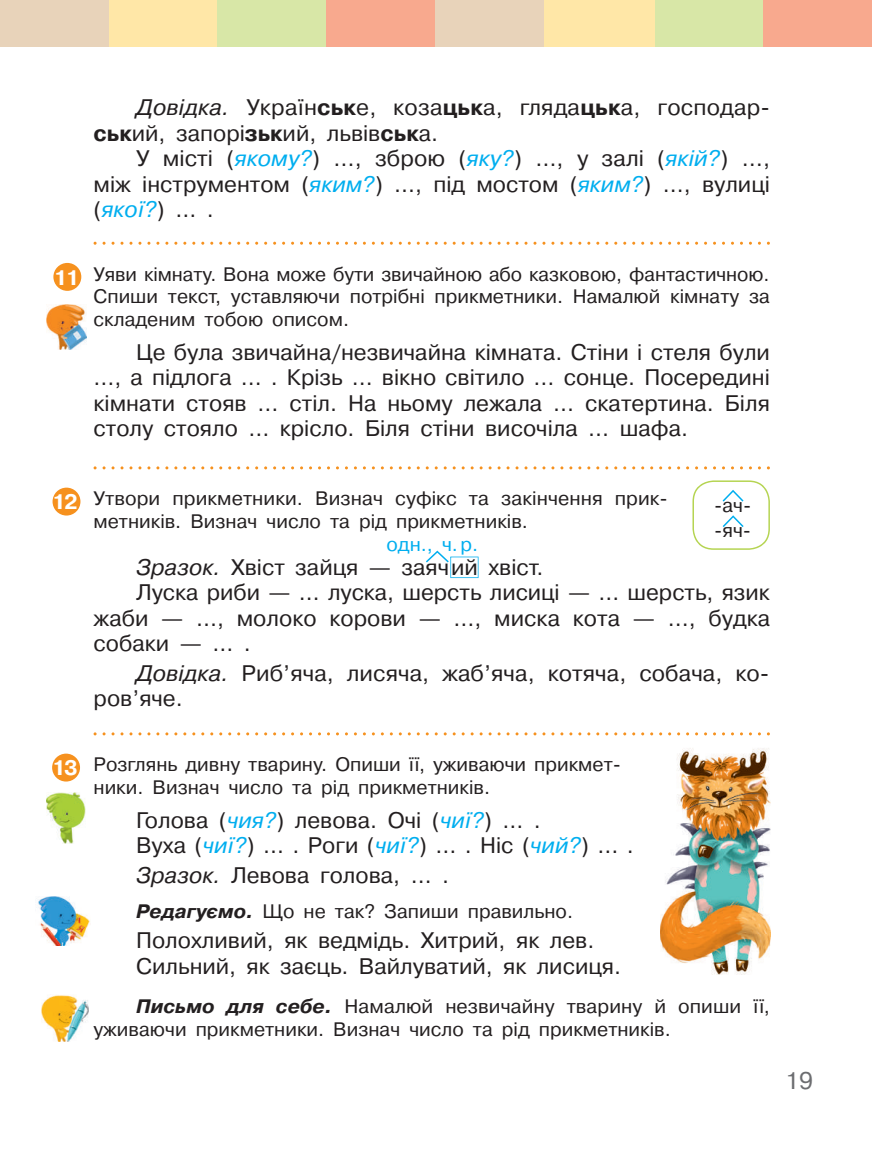
<style>
.page{position:relative;width:872px;height:1149px;background:#fff}
.page>*{position:absolute;margin:0;border:0;box-sizing:border-box;transform-origin:0 0}
.t1{font:24px "Pragmatica C";color:#6c6d70}
.t2{font:22.5px/25.5px "Pragmatica C";color:#231f20}
.t3{font:700 21px "Pragmatica C";color:#fff}
.t4{font:19.5px/22.5px "Pragmatica C";color:#231f20}
.t5{font:19.5px "Pragmatica C";color:#00aeef}
.s1{font-style:italic}
.s2{font-weight:700}
.s3{font-style:italic;color:#00aeef}
.s4{font-weight:700;font-style:italic}
</style>
<div class="page">
<div style="left:109px;top:0;width:108px;height:47px;background:#ffe7a7"></div>
<div style="left:217px;top:0;width:109px;height:47px;background:#d8e7a7"></div>
<div style="left:654px;top:0;width:109px;height:47px;background:#d8e7a7"></div>
<div style="left:326px;top:0;width:109px;height:47px;background:#f8a98e"></div>
<div style="left:763px;top:0;width:109px;height:47px;background:#f8a98e"></div>
<div style="left:0;top:0;width:109px;height:47px;background:#e8d3ba"></div>
<div style="left:435px;top:0;width:109px;height:47px;background:#e8d3ba"></div>
<div style="left:544px;top:0;width:110px;height:47px;background:#ffe7a7"></div>
<svg style="left:94px;top:242px;width:676px;height:3px"></svg>
<svg style="left:94px;top:466px;width:676px;height:3px"></svg>
<svg style="left:94px;top:732px;width:676px;height:3px"></svg>
<div style="left:53px;top:263px;width:28px;height:28px;background:#f6911e;border-radius:50%"></div>
<img style="left:47px;top:304px;width:40px;height:45px">
<div style="left:53px;top:487px;width:27px;height:28px;background:#f6911e;border-radius:50%"></div>
<svg style="left:692px;top:480px;width:78px;height:69px"></svg>
<svg style="left:426px;top:550px;width:52px;height:28px"></svg>
<div style="left:52px;top:753px;width:28px;height:28px;background:#f6911e;border-radius:50%"></div>
<img style="left:660px;top:748px;width:110px;height:227px">
<img style="left:46px;top:792px;width:39px;height:51px">
<img style="left:36px;top:896px;width:54px;height:49px">
<img style="left:42px;top:995px;width:46px;height:46px">
<p class="t3" style="left:54px;top:266px;width:27px">11</p>
<p class="t2" style="left:94px;top:95px;width:678px;text-indent:43px"><span class="s1">Довідка.</span> Україн<span class="s2">ськ</span>е, коза<span class="s2">цьк</span>а, гляда<span class="s2">цьк</span>а, господар&shy;<span class="s2">ськ</span>ий, запорі<span class="s2">зьк</span>ий, львів<span class="s2">ськ</span>а.</p>
<p class="t2" style="left:94px;top:146px;width:678px;text-align:justify;text-indent:43px">У місті (<span class="s3">якому?</span>) …, зброю (<span class="s3">яку?</span>) …, у залі (<span class="s3">якій?</span>) …, між інструментом (<span class="s3">яким?</span>) …, під мостом (<span class="s3">яким?</span>) …, вулиці (<span class="s3">якої?</span>) … .</p>
<p class="t4" style="left:94px;top:262px;width:678px;text-align:justify">Уяви кімнату. Вона може бути звичайною або казковою, фантастичною.<br>Спиши текст, уставляючи потрібні прикметники. Намалюй кімнату за складеним тобою описом.</p>
<p class="t2" style="left:94px;top:339px;width:678px;text-align:justify;text-indent:43px">Це була звичайна/незвичайна кімната. Стіни і стеля були ..., а підлога ... . Крізь ... вікно світило ... сонце. Посередині кімнати стояв ... стіл. На ньому лежала ... скатертина. Біля столу стояло ... крісло. Біля стіни височіла ... шафа.</p>
<p class="t4" style="left:94px;top:487px;width:576px">Утвори прикметники. Визнач суфікс та закінчення прик&shy;метників. Визнач число та рід прикметників.</p>
<p class="t2" style="left:136px;top:554px;width:409px"><span class="s1">Зразок.</span> Хвіст зайця — заячий хвіст.</p>
<p class="t2" style="left:136px;top:579px;width:635px">Луска риби — … луска, шерсть лисиці — … шерсть, язик</p>
<p class="t2" style="left:94px;top:605px;width:678px">жаби — …, молоко корови — …, миска кота — …, будка</p>
<p class="t2" style="left:94px;top:630px;width:159px">собаки — … .</p>
<p class="t2" style="left:94px;top:660px;width:677px;text-indent:43px"><span class="s1">Довідка.</span> Риб’яча, лисяча, жаб’яча, котяча, собача, ко&shy;ров’яче.</p>
<p class="t3" style="left:52px;top:490px;width:27px">12</p>
<p class="t4" style="left:714px;top:492px;width:39px;line-height:25.5px">-ач--яч-</p>
<p class="t5" style="left:386px;top:532px;width:93px">одн., ч. р.</p>
<p class="t3" style="left:52px;top:756px;width:27px">13</p>
<p class="t4" style="left:94px;top:753px;width:529px">Розглянь дивну тварину. Опиши її, уживаючи прикмет&shy;ники. Визнач число та рід прикметників.</p>
<p class="t2" style="left:136px;top:807px;width:499px">Голова (<span class="s3">чия?</span>) левова. Очі (<span class="s3">чиї?</span>) … .<br>Вуха (<span class="s3">чиї?</span>) … . Роги (<span class="s3">чиї?</span>) ... . Ніс (<span class="s3">чий?</span>) ... .</p>
<p class="t2" style="left:136px;top:862px;width:315px"><span class="s1">Зразок.</span> Левова голова, … .</p>
<p class="t4" style="left:136px;top:900px;width:438px"><span class="s4">Редагуємо.</span> Що не так? Запиши правильно.</p>
<p class="t2" style="left:136px;top:927px;width:486px">Полохливий, як ведмідь. Хитрий, як лев.<br>Сильний, як заєць. Вайлуватий, як лисиця.</p>
<p class="t4" style="left:94px;top:994px;width:678px;text-indent:43px"><span class="s4">Письмо для себе.</span> Намалюй незвичайну тварину й опиши її, уживаючи прикметники. Визнач число та рід прикметників.</p>
<p class="t1" style="left:785px;top:1066px;width:29px">19</p>
</div>
